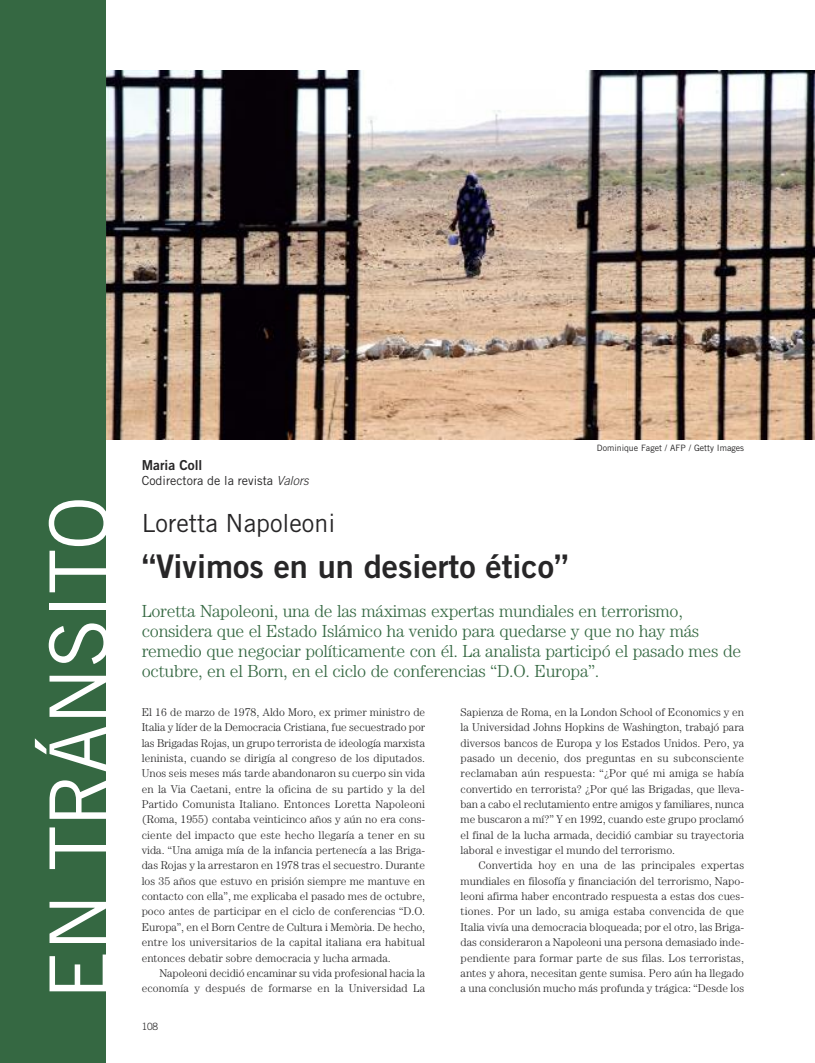
<style>
.page{position:relative;width:815px;height:1063px;background:#fff}
.page>*{position:absolute;margin:0;border:0;box-sizing:border-box;transform-origin:0 0}
.t1{font:81.25px "Trade Gothic";letter-spacing:-.015em;color:#fff}
.t2{font:32.5px "Trade Gothic Bold Two";color:#272627}
.t3{font:25px "Trade Gothic";color:#272627}
.t4{font:300 17.5px/20px "Century";letter-spacing:-.015em;color:#356842}
.t5{font:13.75px "Trade Gothic Bold Two";color:#272627}
.t6{font:12.5px "Trade Gothic";color:#272627}
.t7{font:300 11.25px/15.4px "Century";color:#272627;text-align:justify}
.t8{font:300 10px "Trade Gothic";color:#272627}
.t9{font:8.75px "Trade Gothic";color:#272627}
.s1{font-weight:300;font-style:italic}
</style>
<div class="page">
<div style="left:0;top:0;width:106px;height:1063px;background:#356842"></div>
<img style="left:106px;top:71px;width:709px;height:368px">
<h1 class="t1" style="left:50px;top:1000px;width:506px;rotate:-90deg">EN TRÁNSITO</h1>
<p class="t5" style="left:142px;top:460px;width:62px">Maria Coll</p>
<p class="t6" style="left:142px;top:476px;width:169px">Codirectora de la revista <span class="s1">Valors</span></p>
<h3 class="t3" style="left:142px;top:514px;width:195px">Loretta Napoleoni</h3>
<h2 class="t2" style="left:142px;top:554px;width:428px">“Vivimos en un desierto ético”</h2>
<p class="t9" style="left:597px;top:444px;width:149px">Dominique Faget / AFP / Getty Images</p>
<p class="t4" style="left:142px;top:603px;width:601px">Loretta Napoleoni, una de las máximas expertas mundiales en terrorismo, considera que el Estado Islámico ha venido para quedarse y que no hay más remedio que negociar políticamente con él. La analista participó el pasado mes de octubre, en el Born, en el ciclo de conferencias “D.O. Europa”.</p>
<p class="t7" style="left:142px;top:705px;width:285px">El 16 de marzo de 1978, Aldo Moro, ex primer ministro de Italia y líder de la Democracia Cristiana, fue secuestrado por las Brigadas Rojas, un grupo terrorista de ideología marxista leninista, cuando se dirigía al congreso de los diputados.<br>Unos seis meses más tarde abandonaron su cuerpo sin vida en la Via Caetani, entre la oficina de su partido y la del Partido Comunista Italiano. Entonces Loretta Napoleoni (Roma, 1955) contaba veinticinco años y aún no era cons&shy;ciente del impacto que este hecho llegaría a tener en su vida. “Una amiga mía de la infancia pertenecía a las Briga&shy;das Rojas y la arrestaron en 1978 tras el secuestro. Durante los 35 años que estuvo en prisión siempre me mantuve en contacto con ella”, me explicaba el pasado mes de octubre, poco antes de participar en el ciclo de conferencias “D.O.<br>Europa”, en el Born Centre de Cultura i Memòria. De hecho, entre los universitarios de la capital italiana era habitual entonces debatir sobre democracia y lucha armada.</p>
<p class="t7" style="left:142px;top:966px;width:285px;text-align:right">Napoleoni decidió encaminar su vida profesional hacia la economía y después de formarse en la Universidad La</p>
<p class="t8" style="left:142px;top:1023px;width:18px">108</p>
<p class="t7" style="left:461px;top:705px;width:285px">Sapienza de Roma, en la London School of Economics y en la Universidad Johns Hopkins de Washington, trabajó para diversos bancos de Europa y los Estados Unidos. Pero, ya pasado un decenio, dos preguntas en su subconsciente reclamaban aún respuesta: “¿Por qué mi amiga se había convertido en terrorista? ¿Por qué las Brigadas, que lleva&shy;ban a cabo el reclutamiento entre amigos y familiares, nunca me buscaron a mí?” Y en 1992, cuando este grupo proclamó el final de la lucha armada, decidió cambiar su trayectoria laboral e investigar el mundo del terrorismo.</p>
<p class="t7" style="left:461px;top:859px;width:285px;text-indent:18px">Convertida hoy en una de las principales expertas mundiales en filosofía y financiación del terrorismo, Napo&shy;leoni afirma haber encontrado respuesta a estas dos cues&shy;tiones. Por un lado, su amiga estaba convencida de que Italia vivía una democracia bloqueada; por el otro, las Briga&shy;das consideraron a Napoleoni una persona demasiado inde&shy;pendiente para formar parte de sus filas. Los terroristas, antes y ahora, necesitan gente sumisa. Pero aún ha llegado a una conclusión mucho más profunda y trágica: “Desde los</p>
</div>
